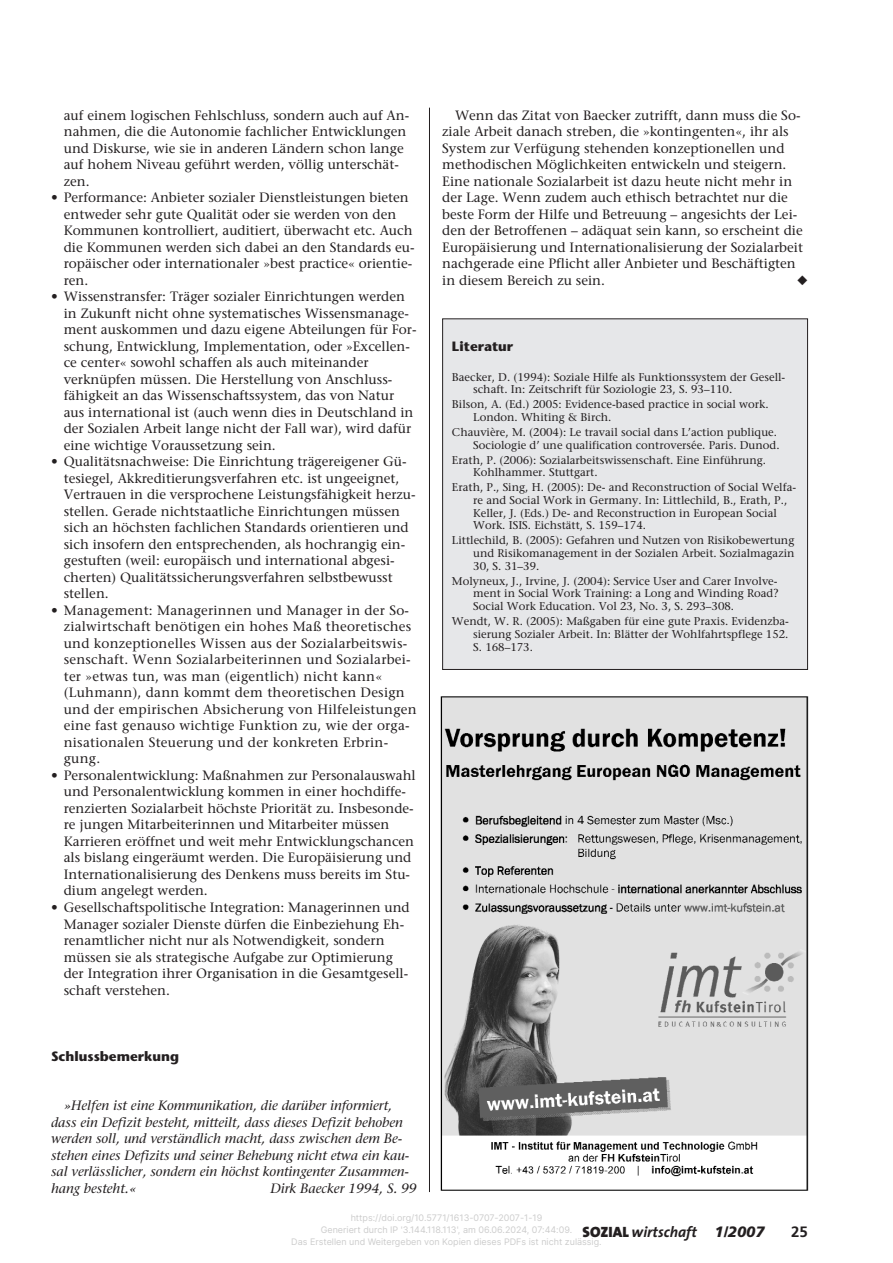
<style>
.page{position:relative;width:893px;height:1263px;background:#fff}
.page>*{position:absolute;margin:0;border:0;box-sizing:border-box;transform-origin:0 0}
.t1{font:italic 700 15px "The Sans";color:#231f20}
.t2{font:700 15px "Frutiger";color:#231f20}
.t3{font:13.5px/16.5px "Stone Serif";color:#231f20}
.t4{font:italic 13.5px/16.5px "Stone Serif";color:#231f20}
.t5{font:700 13.5px "Stone Sans";color:#231f20}
.t6{font:11.25px/12.8px "Stone Serif";color:#231f20}
.t7{font:9px/12px "Inter";color:#ccc;text-align:center}
.s1{font-family:"The Sans Black Caps";font-weight:400;font-style:normal}
.s2{font-family:"Frutiger";font-weight:900}
</style>
<div class="page">
<hr style="left:429px;top:108px;width:1px;height:1084px;background:#231f20">
<div style="left:443px;top:319px;width:364px;height:350px;background:#e6e7e9"></div>
<div style="left:442px;top:318px;width:366px;height:352px;border:1px solid #231f20"></div>
<img style="left:440px;top:696px;width:369px;height:495px">
<p class="t3" style="left:64px;top:108px;width:347px">auf einem logischen Fehlschluss, sondern auch auf An&shy;nahmen, die die Autonomie fachlicher Entwicklungen und Diskurse, wie sie in anderen Ländern schon lange auf hohem Niveau geführt werden, völlig unterschät&shy;zen.</p>
<p class="t3" style="left:64px;top:191px;width:352px;text-indent:-13px">• Performance: Anbieter sozialer Dienstleistungen bieten entweder sehr gute Qualität oder sie werden von den Kommunen kontrolliert, auditiert, überwacht etc. Auch die Kommunen werden sich dabei an den Standards eu&shy;ropäischer oder internationaler »best practice« orientie&shy;ren.</p>
<p class="t3" style="left:64px;top:290px;width:354px;text-indent:-13px">• Wissenstransfer: Träger sozialer Einrichtungen werden in Zukunft nicht ohne systematisches Wissensmanage&shy;ment auskommen und dazu eigene Abteilungen für For&shy;schung, Entwicklung, Implementation, oder »Excellen&shy;ce center« sowohl schaffen als auch miteinander verknüpfen müssen. Die Herstellung von Anschluss&shy;fähigkeit an das Wissenschaftssystem, das von Natur aus international ist (auch wenn dies in Deutschland in der Sozialen Arbeit lange nicht der Fall war), wird dafür eine wichtige Voraussetzung sein.</p>
<p class="t3" style="left:64px;top:455px;width:353px;text-indent:-13px">• Qualitätsnachweise: Die Einrichtung trägereigener Gü&shy;tesiegel, Akkreditierungsverfahren etc. ist ungeeignet, Vertrauen in die versprochene Leistungsfähigkeit herzu&shy;stellen. Gerade nichtstaatliche Einrichtungen müssen sich an höchsten fachlichen Standards orientieren und sich insofern den entsprechenden, als hochrangig ein&shy;gestuften (weil: europäisch und international abgesi&shy;cherten) Qualitätssicherungsverfahren selbstbewusst stellen.</p>
<p class="t3" style="left:64px;top:603px;width:354px;text-indent:-13px">• Management: Managerinnen und Manager in der So&shy;zialwirtschaft benötigen ein hohes Maß theoretisches und konzeptionelles Wissen aus der Sozialarbeitswis&shy;senschaft. Wenn Sozialarbeiterinnen und Sozialarbei&shy;ter »etwas tun, was man (eigentlich) nicht kann« (Luhmann), dann kommt dem theoretischen Design und der empirischen Absicherung von Hilfeleistungen eine fast genauso wichtige Funktion zu, wie der orga&shy;nisationalen Steuerung und der konkreten Erbrin&shy;gung.</p>
<p class="t3" style="left:64px;top:768px;width:353px;text-indent:-13px">• Personalentwicklung: Maßnahmen zur Personalauswahl und Personalentwicklung kommen in einer hochdiffe&shy;renzierten Sozialarbeit höchste Priorität zu. Insbesonde&shy;re jungen Mitarbeiterinnen und Mitarbeiter müssen Karrieren eröffnet und weit mehr Entwicklungschancen als bislang eingeräumt werden. Die Europäisierung und Internationalisierung des Denkens muss bereits im Stu&shy;dium angelegt werden.</p>
<p class="t3" style="left:64px;top:900px;width:347px;text-indent:-13px">• Gesellschaftspolitische Integration: Managerinnen und Manager sozialer Dienste dürfen die Einbeziehung Eh&shy;renamtlicher nicht nur als Notwendigkeit, sondern müssen sie als strategische Aufgabe zur Optimierung der Integration ihrer Organisation in die Gesamtgesell&shy;schaft verstehen.</p>
<p class="t5" style="left:51px;top:1050px;width:130px">Schlussbemerkung</p>
<p class="t4" style="left:51px;top:1098px;width:360px;text-indent:13px">»Helfen ist eine Kommunikation, die darüber informiert, dass ein Defizit besteht, mitteilt, dass dieses Defizit behoben werden soll, und verständlich macht, dass zwischen dem Be&shy;stehen eines Defizits und seiner Behebung nicht etwa ein kau&shy;sal verlässlicher, sondern ein höchst kontingenter Zusammen&shy;hang besteht.«</p>
<p class="t4" style="left:270px;top:1181px;width:148px">Dirk Baecker 1994, S. 99</p>
<p class="t3" style="left:442px;top:108px;width:362px;text-indent:13px">Wenn das Zitat von Baecker zutrifft, dann muss die So&shy;ziale Arbeit danach streben, die »kontingenten«, ihr als System zur Verfügung stehenden konzeptionellen und methodischen Möglichkeiten entwickeln und steigern.<br>Eine nationale Sozialarbeit ist dazu heute nicht mehr in der Lage. Wenn zudem auch ethisch betrachtet nur die beste Form der Hilfe und Betreuung – angesichts der Lei&shy;den der Betroffenen – adäquat sein kann, so erscheint die Europäisierung und Internationalisierung der Sozialarbeit nachgerade eine Pflicht aller Anbieter und Beschäftigten in diesem Bereich zu sein.</p>
<p class="t5" style="left:452px;top:341px;width:63px">Literatur</p>
<p class="t6" style="left:473px;top:372px;width:314px;text-indent:-21px">Baecker, D. (1994): Soziale Hilfe als Funktionssystem der Gesell&shy;schaft. In: Zeitschrift für Soziologie 23, S. 93–110.</p>
<p class="t6" style="left:473px;top:399px;width:297px;text-indent:-21px">Bilson, A. (Ed.) 2005: Evidence-based practice in social work.<br>London. Whiting &amp; Birch.</p>
<p class="t6" style="left:452px;top:427px;width:329px;text-align:right">Chauvière, M. (2004): Le travail social dans L’action publique.<br>Sociologie d’ une qualification controversée. Paris. Dunod.</p>
<p class="t6" style="left:473px;top:454px;width:294px;text-indent:-21px">Erath, P. (2006): Sozialarbeitswissenschaft. Eine Einführung.<br>Kohlhammer. Stuttgart.</p>
<p class="t6" style="left:473px;top:482px;width:324px;text-indent:-21px">Erath, P., Sing, H. (2005): De- and Reconstruction of Social Welfa&shy;re and Social Work in Germany. In: Littlechild, B., Erath, P., Keller, J. (Eds.) De- and Reconstruction in European Social Work. ISIS. Eichstätt, S. 159–174.</p>
<p class="t6" style="left:473px;top:535px;width:323px;text-align:justify;text-indent:-21px">Littlechild, B. (2005): Gefahren und Nutzen von Risikobewertung und Risikomanagement in der Sozialen Arbeit. Sozialmagazin 30, S. 31–39.</p>
<p class="t6" style="left:473px;top:576px;width:307px;text-align:justify;text-indent:-21px">Molyneux, J., Irvine, J. (2004): Service User and Carer Involve&shy;ment in Social Work Training: a Long and Winding Road?<br>Social Work Education. Vol 23, No. 3, S. 293–308.</p>
<p class="t6" style="left:473px;top:616px;width:317px;text-align:justify;text-indent:-21px">Wendt, W. R. (2005): Maßgaben für eine gute Praxis. Evidenzba&shy;sierung Sozialer Arbeit. In: Blätter der Wohlfahrtspflege 152.<br>S. 168–173.</p>
<p class="t7" style="left:291px;top:1212px;width:312px">https://doi.org/10.5771/1613-0707-2007-1-19<br>Generiert durch IP '3.144.118.113', am 06.06.2024, 07:44:09.<br>Das Erstellen und Weitergeben von Kopien dieses PDFs ist nicht zulässig.</p>
<p class="t1" style="left:583px;top:1226px;width:184px"><span class="s1">SOZIAL</span> wirtschaft <span class="s2">1/2007</span></p>
<p class="t2" style="left:791px;top:1226px;width:18px">25</p>
</div>
